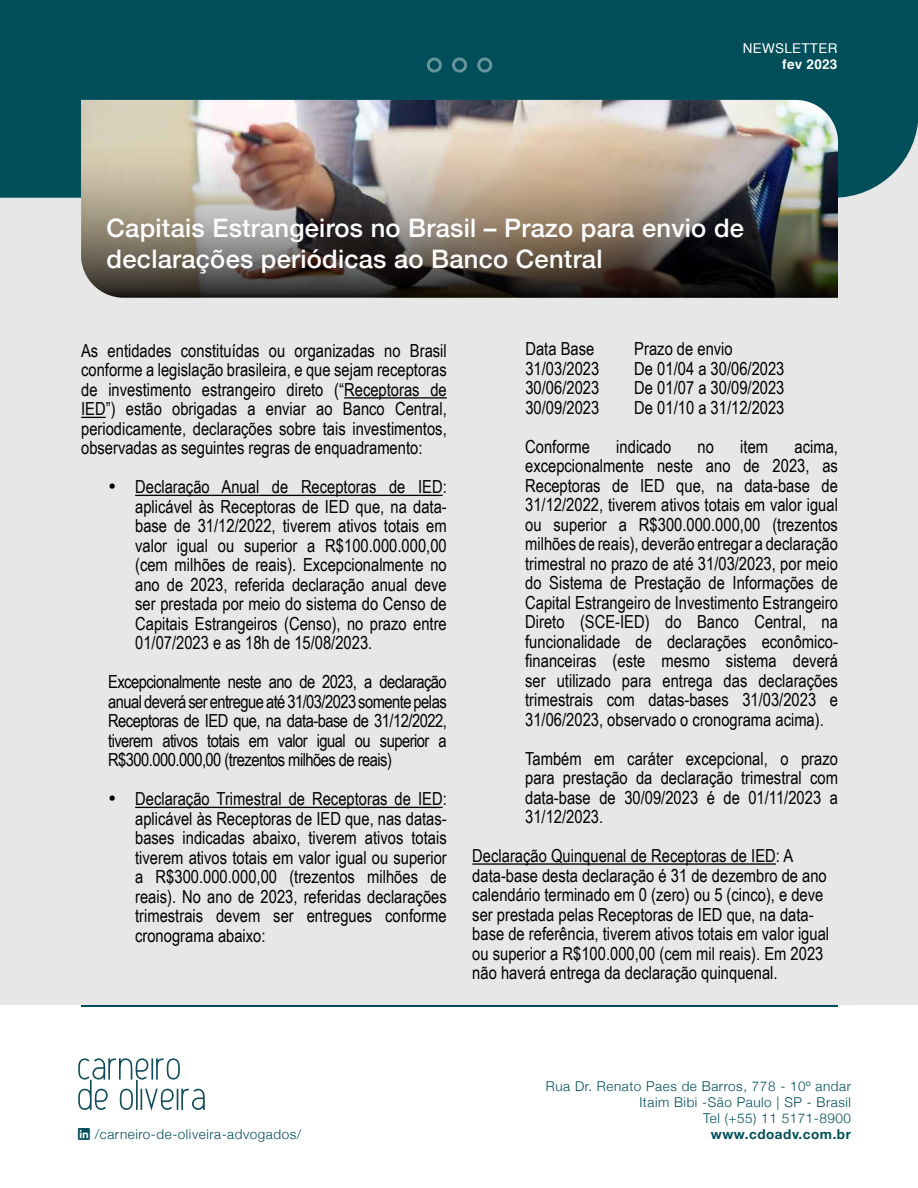
<style>
.page{position:relative;width:918px;height:1188px;background:#fff}
.page>*{position:absolute;margin:0;border:0;box-sizing:border-box;transform-origin:0 0}
.t1{font:500 25.5px/30.6px "Helvetica Neue";letter-spacing:.01em;color:#fff}
.t2{font:18px/19.5px "Arial Narrow";color:#000;text-align:justify}
.t3{font:300 13.5px/16.2px "Helvetica Neue";letter-spacing:.04em;color:#004e59;text-align:right}
.t4{font:700 13.5px "Helvetica Neue";letter-spacing:.04em;color:#004e59}
.t5{font:13.5px "Helvetica";letter-spacing:.02em;color:#fff}
.t6{font:700 13.5px "Helvetica";letter-spacing:.02em;color:#fff}
</style>
<div class="page">
<hr style="left:81px;top:1004px;width:756px;height:2px;background:#004f5c">
<svg style="left:78px;top:1058px;width:127px;height:53px"></svg>
<div style="left:0;top:13px;width:918px;height:992px;background:#e7e7e7"></div>
<div style="left:0;top:0;width:918px;height:198px;background:#004e59"></div>
<hr style="left:344px;top:397px;width:103px;height:2px;background:#000">
<svg style="left:81px;top:417px;width:25px;height:1px"></svg>
<hr style="left:135px;top:495px;width:308px;height:1px;background:#000">
<hr style="left:135px;top:807px;width:308px;height:1px;background:#000">
<div style="left:452px;top:58px;width:15px;height:15px;border:3px solid #fff;border-radius:50%"></div>
<div style="left:477px;top:58px;width:15px;height:15px;border:3px solid #fff;border-radius:50%"></div>
<div style="left:427px;top:58px;width:15px;height:15px;border:3px solid #fff;border-radius:50%"></div>
<hr style="left:472px;top:863px;width:304px;height:2px;background:#000">
<img style="left:81px;top:100px;width:757px;height:49px">
<img style="left:81px;top:149px;width:757px;height:149px">
<p class="t5" style="left:743px;top:38px;width:96px">NEWSLETTER</p>
<p class="t6" style="left:782px;top:54px;width:57px">fev 2023</p>
<h1 class="t1" style="left:107px;top:211px;width:639px">Capitais Estrangeiros no Brasil – Prazo para envio de declarações periódicas ao Banco Central</h1>
<p class="t2" style="left:81px;top:340px;width:367px">As entidades constituídas ou organizadas no Brasil conforme a legislação brasileira, e que sejam receptoras de investimento estrangeiro direto (“Receptoras de IED”) estão obrigadas a enviar ao Banco Central, periodicamente, declarações sobre tais investimentos, observadas as seguintes regras de enquadramento:</p>
<p class="t2" style="left:135px;top:477px;width:313px;text-indent:-27px">• Declaração Anual de Receptoras de IED: aplicável às Receptoras de IED que, na data&shy;base de 31/12/2022, tiverem ativos totais em valor igual ou superior a R$100.000.000,00 (cem milhões de reais). Excepcionalmente no ano de 2023, referida declaração anual deve ser prestada por meio do sistema do Censo de Capitais Estrangeiros (Censo), no prazo entre 01/07/2023 e as 18h de 15/08/2023.</p>
<p class="t2" style="left:108px;top:672px;width:340px">Excepcionalmente neste ano de 2023, a declaração anual deverá ser entregue até 31/03/2023 somente pelas Receptoras de IED que, na data-base de 31/12/2022, tiverem ativos totais em valor igual ou superior a R$300.000.000,00 (trezentos milhões de reais)</p>
<p class="t2" style="left:135px;top:789px;width:313px;text-indent:-27px">• Declaração Trimestral de Receptoras de IED: aplicável às Receptoras de IED que, nas datas&shy;bases indicadas abaixo, tiverem ativos totais tiverem ativos totais em valor igual ou superior a R$300.000.000,00 (trezentos milhões de reais). No ano de 2023, referidas declarações trimestrais devem ser entregues conforme cronograma abaixo:</p>
<p class="t2" style="left:525px;top:338px;width:70px">Data Base</p>
<p class="t2" style="left:634px;top:338px;width:100px">Prazo de envio</p>
<p class="t2" style="left:525px;top:358px;width:75px">31/03/2023</p>
<p class="t2" style="left:634px;top:358px;width:152px">De 01/04 a 30/06/2023</p>
<p class="t2" style="left:525px;top:377px;width:75px">30/06/2023</p>
<p class="t2" style="left:634px;top:377px;width:152px">De 01/07 a 30/09/2023</p>
<p class="t2" style="left:525px;top:397px;width:75px">30/09/2023</p>
<p class="t2" style="left:634px;top:397px;width:152px">De 01/10 a 31/12/2023</p>
<p class="t2" style="left:525px;top:436px;width:66px">Conforme</p>
<p class="t2" style="left:616px;top:436px;width:56px">indicado</p>
<p class="t2" style="left:698px;top:436px;width:18px">no</p>
<p class="t2" style="left:740px;top:436px;width:29px">item</p>
<p class="t2" style="left:525px;top:436px;width:314px;text-indent:269px">acima, excepcionalmente neste ano de 2023, as Receptoras de IED que, na data-base de 31/12/2022, tiverem ativos totais em valor igual ou superior a R$300.000.000,00 (trezentos milhões de reais), deverão entregar a declaração trimestral no prazo de até 31/03/2023, por meio do Sistema de Prestação de Informações de Capital Estrangeiro de Investimento Estrangeiro Direto (SCE-IED) do Banco Central, na funcionalidade de declarações econômico&shy;financeiras (este mesmo sistema deverá ser utilizado para entrega das declarações trimestrais com datas-bases 31/03/2023 e 31/06/2023, observado o cronograma acima).</p>
<p class="t2" style="left:525px;top:748px;width:314px">Também em caráter excepcional, o prazo para prestação da declaração trimestral com data-base de 30/09/2023 é de 01/11/2023 a 31/12/2023.</p>
<p class="t2" style="left:472px;top:845px;width:358px;text-align:left">Declaração Quinquenal de Receptoras de IED: A data-base desta declaração é 31 de dezembro de ano calendário terminado em 0 (zero) ou 5 (cinco), e deve ser prestada pelas Receptoras de IED que, na data&shy;base de referência, tiverem ativos totais em valor igual ou superior a R$100.000,00 (cem mil reais). Em 2023 não haverá entrega da declaração quinquenal.</p>
<p class="t3" style="left:546px;top:1077px;width:307px">Rua Dr. Renato Paes de Barros, 778 - 10º andar<br>Itaim Bibi -São Paulo | SP - Brasil<br>Tel (+55) 11 5171-8900</p>
<p class="t3" style="left:95px;top:1126px;width:208px">/carneiro-de-oliveira-advogados/</p>
<p class="t4" style="left:711px;top:1124px;width:142px">www.cdoadv.com.br</p>
</div>
